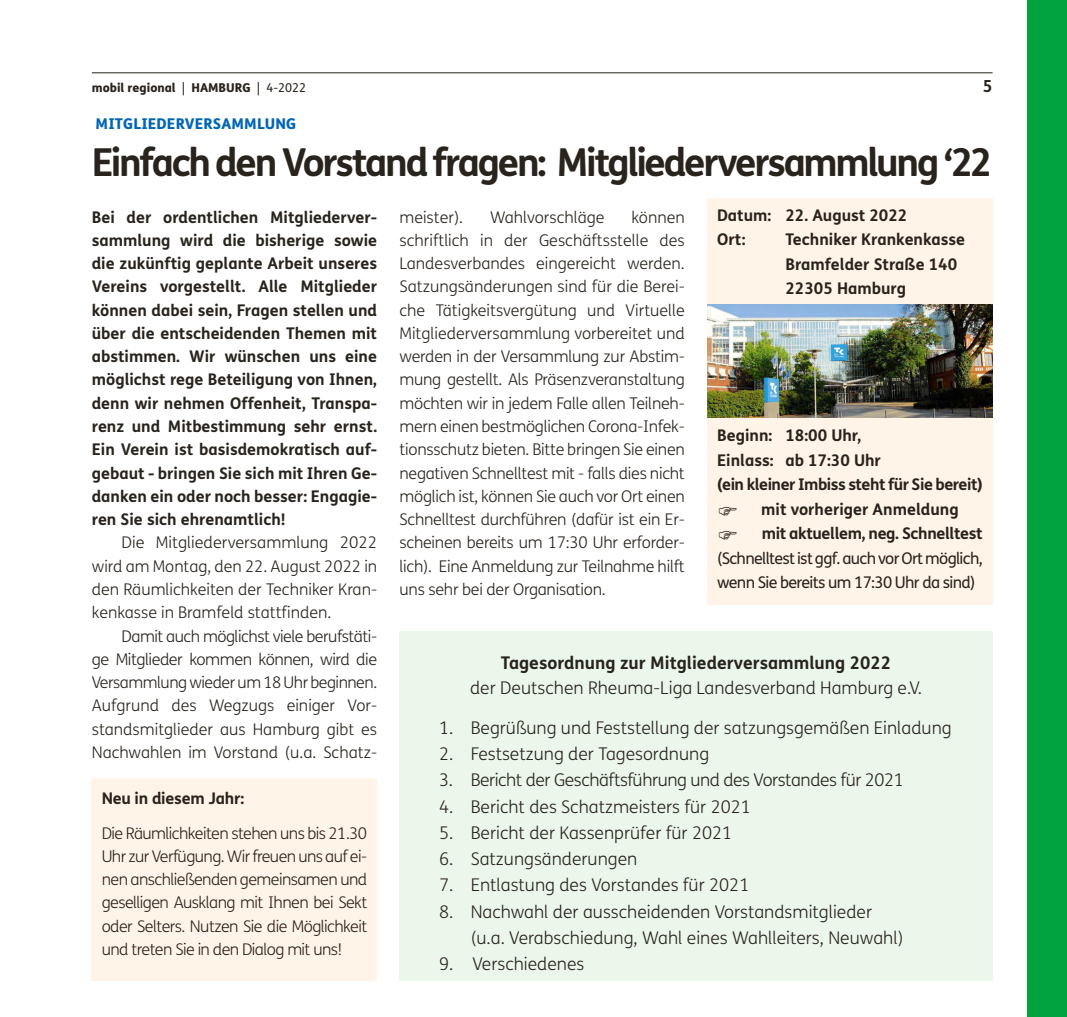
<style>
.page{position:relative;width:1067px;height:1017px;background:#00a33d}
.page>*{position:absolute;margin:0;border:0;box-sizing:border-box;transform-origin:0 0}
.Fließtext_kein_Einzu{font:700 38.5px "FS Me Pro";letter-spacing:-.06em;color:#28231d}
.Fltext_kein_Einzug{font:300 17.5px "FS Me Pro";color:#28231d}
.Fltext_kein_Einzug-2{font:300 17.5px "FS Me Pro";letter-spacing:-.025em;color:#28231d}
.Fltext_kein_Einzug-3{font:700 17.5px "FS Me Pro";color:#28231d}
.t1{font:700 16.62px "FS Me Pro";color:#28231d}
.Fltext_kein_Einzug-4{font:300 16.1px/23.3px "FS Me Pro";letter-spacing:-.015em;color:#28231d;text-align:justify}
.Fltext_kein_Einzug-5{font:700 16.1px/23.3px "FS Me Pro";color:#28231d;text-align:justify}
.Fließtext_Einzug{font:300 16.1px/23.3px "FS Me Pro";letter-spacing:-.03em;color:#28231d;text-align:justify}
.Fltext_kein_Einzug-6{font:16.1px/24.5px "FS Me Pro";letter-spacing:-.04em;color:#28231d}
.Fltext_kein_Einzug-7{font:700 16.1px "FS Me Pro";letter-spacing:-.03em;color:#28231d}
.Fltext_kein_Einzug-8{font:700 16.1px "FS Me Pro";letter-spacing:-.02em;color:#28231d}
.Head_Dachzeile{font:800 14.88px "FS Me Pro";letter-spacing:.01em;color:#0066b6}
.t2{font:800 12.25px "FS Me Pro";color:#28231d}
.s1{font-weight:400}
</style>
<div class="page">
<div style="left:0;top:0;width:1027px;height:1017px;background:#fff"></div>
<hr style="left:92px;top:72px;width:900px;height:1px;background:#28231d">
<div style="left:399px;top:631px;width:593px;height:350px;background:#ecf7eb"></div>
<div style="left:92px;top:779px;width:285px;height:202px;background:#fff4e7"></div>
<div style="left:707px;top:198px;width:285px;height:407px;background:#fff4e7"></div>
<img style="left:707px;top:305px;width:285px;height:112px">
<p class="t2" style="left:92px;top:78px;width:216px">mobil regional <span class="s1">|</span> HAMBURG <span class="s1">| 4-2022</span></p>
<p class="t1" style="left:982px;top:73px;width:11px">5</p>
<p class="Head_Dachzeile" style="left:96px;top:112px;width:202px">MITGLIEDERVERSAMMLUNG</p>
<p class="Fließtext_kein_Einzu" style="left:92px;top:133px;width:902px">Einfach den Vorstand fragen: Mitgliederversammlung ‘22</p>
<p class="Fltext_kein_Einzug-5" style="left:92px;top:204px;width:287px">Bei der ordentlichen Mitgliederver&shy;sammlung wird die bisherige sowie die zukünftig geplante Arbeit unseres Vereins vorgestellt. Alle Mitglieder können dabei sein, Fragen stellen und über die entscheidenden Themen mit abstimmen. Wir wünschen uns eine möglichst rege Beteiligung von Ihnen, denn wir nehmen Offenheit, Transpa&shy;renz und Mitbestimmung sehr ernst.<br>Ein Verein ist basisdemokratisch auf&shy;gebaut - bringen Sie sich mit Ihren Ge&shy;danken ein oder noch besser: Engagie&shy;ren Sie sich ehrenamtlich!</p>
<p class="Fließtext_Einzug" style="left:92px;top:531px;width:287px;text-indent:30px">Die Mitgliederversammlung 2022 wird am Montag, den 22. August 2022 in den Räumlichkeiten der Techniker Kran&shy;kenkasse in Bramfeld stattfinden.</p>
<p class="Fließtext_Einzug" style="left:92px;top:624px;width:287px;text-indent:30px">Damit auch möglichst viele berufstäti&shy;ge Mitglieder kommen können, wird die Versammlung wieder um 18 Uhr beginnen.</p>
<p class="Fltext_kein_Einzug-4" style="left:92px;top:694px;width:287px">Aufgrund des Wegzugs einiger Vor&shy;standsmitglieder aus Hamburg gibt es Nachwahlen im Vorstand (u.a. Schatz-</p>
<p class="Fltext_kein_Einzug-5" style="left:717px;top:202px;width:192px">Datum: 22. August 2022</p>
<p class="Fltext_kein_Einzug-5" style="left:717px;top:227px;width:30px">Ort:</p>
<p class="Fltext_kein_Einzug-5" style="left:785px;top:227px;width:181px">Techniker Krankenkasse</p>
<p class="Fltext_kein_Einzug-5" style="left:785px;top:251px;width:173px">Bramfelder Straße 140</p>
<p class="Fltext_kein_Einzug-5" style="left:785px;top:276px;width:122px">22305 Hamburg</p>
<p class="Fltext_kein_Einzug-4" style="left:399px;top:205px;width:65px">meister).</p>
<p class="Fltext_kein_Einzug-4" style="left:490px;top:205px;width:116px">Wahlvorschläge</p>
<p class="Fltext_kein_Einzug-4" style="left:399px;top:205px;width:287px;text-indent:232px">können schriftlich in der Geschäftsstelle des Landesverbandes eingereicht werden.<br>Satzungsänderungen sind für die Berei&shy;che Tätigkeitsvergütung und Virtuelle Mitgliederversammlung vorbereitet und werden in der Versammlung zur Abstim&shy;mung gestellt. Als Präsenzveranstaltung möchten wir in jedem Falle allen Teilneh&shy;mern einen bestmöglichen Corona-Infek&shy;tionsschutz bieten. Bitte bringen Sie einen negativen Schnelltest mit - falls dies nicht möglich ist, können Sie auch vor Ort einen Schnelltest durchführen (dafür ist ein Er&shy;scheinen bereits um 17:30 Uhr erforder&shy;lich). Eine Anmeldung zur Teilnahme hilft uns sehr bei der Organisation.</p>
<p class="Fltext_kein_Einzug-5" style="left:717px;top:423px;width:146px">Beginn: 18:00 Uhr,</p>
<p class="Fltext_kein_Einzug-5" style="left:717px;top:447px;width:165px">Einlass: ab 17:30 Uhr</p>
<p class="Fltext_kein_Einzug-7" style="left:717px;top:472px;width:267px">(ein kleiner Imbiss steht für Sie bereit)</p>
<p class="Fltext_kein_Einzug-5" style="left:761px;top:496px;width:199px">mit vorheriger Anmeldung</p>
<p class="Fltext_kein_Einzug-8" style="left:761px;top:521px;width:222px">mit aktuellem, neg. Schnelltest</p>
<p class="Fltext_kein_Einzug-6" style="left:717px;top:545px;width:267px">(Schnelltest ist ggf. auch vor Ort möglich, wenn Sie bereits um 17:30 Uhr da sind)</p>
<p class="Fltext_kein_Einzug-3" style="left:501px;top:649px;width:392px">Tagesordnung zur Mitgliederversammlung 2022</p>
<p class="Fltext_kein_Einzug" style="left:470px;top:676px;width:453px">der Deutschen Rheuma-Liga Landesverband Hamburg e.V.</p>
<p class="Fltext_kein_Einzug" style="left:439px;top:716px;width:514px">1. Begrüßung und Feststellung der satzungsgemäßen Einladung</p>
<p class="Fltext_kein_Einzug" style="left:439px;top:742px;width:271px">2. Festsetzung der Tagesordnung</p>
<p class="Fltext_kein_Einzug-2" style="left:439px;top:768px;width:466px">3. Bericht der Geschäftsführung und des Vorstandes für 2021</p>
<p class="Fltext_kein_Einzug" style="left:439px;top:795px;width:313px">4. Bericht des Schatzmeisters für 2021</p>
<p class="Fltext_kein_Einzug" style="left:439px;top:821px;width:294px">5. Bericht der Kassenprüfer für 2021</p>
<p class="Fltext_kein_Einzug" style="left:439px;top:847px;width:200px">6. Satzungsänderungen</p>
<p class="Fltext_kein_Einzug" style="left:439px;top:873px;width:312px">7. Entlastung des Vorstandes für 2021</p>
<p class="Fltext_kein_Einzug" style="left:439px;top:900px;width:434px">8. Nachwahl der ausscheidenden Vorstandsmitglieder</p>
<p class="Fltext_kein_Einzug" style="left:471px;top:926px;width:434px">(u.a. Verabschiedung, Wahl eines Wahlleiters, Neuwahl)</p>
<p class="Fltext_kein_Einzug" style="left:439px;top:952px;width:147px">9. Verschiedenes</p>
<p class="Fltext_kein_Einzug-5" style="left:102px;top:786px;width:144px">Neu in diesem Jahr:</p>
<p class="Fltext_kein_Einzug-4" style="left:102px;top:821px;width:267px">Die Räumlichkeiten stehen uns bis 21.30<br>Uhr zur Verfügung. Wir freuen uns auf ei&shy;nen anschließenden gemeinsamen und geselligen Ausklang mit Ihnen bei Sekt oder Selters. Nutzen Sie die Möglichkeit und treten Sie in den Dialog mit uns!</p>
</div>
